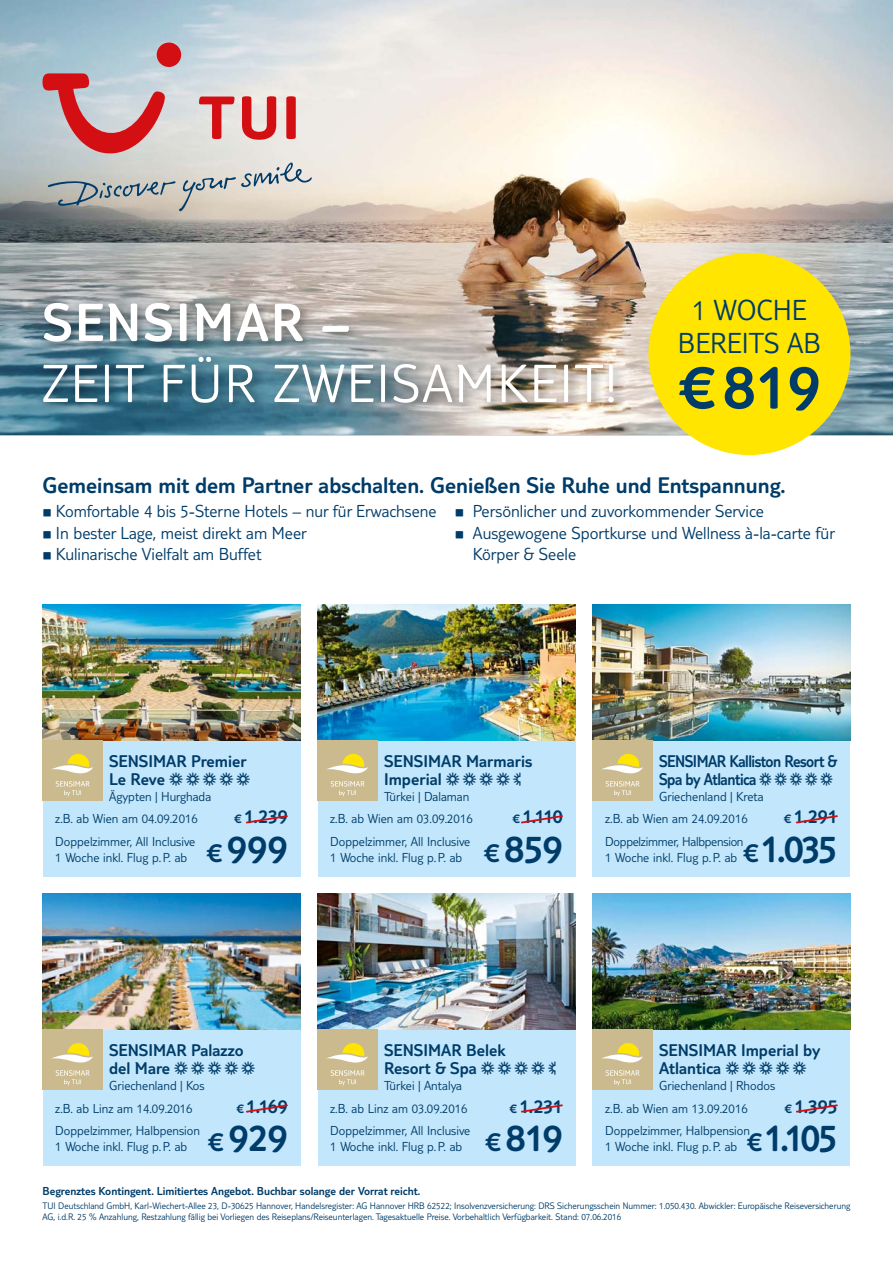
<style>
.page{position:relative;width:893px;height:1263px;background:#fff}
.page>*{position:absolute;margin:0;border:0;box-sizing:border-box;transform-origin:0 0}
.t1{font:300 66px "TUI Type";color:#003c69}
.t2{font:300 55.5px "TUI Type";letter-spacing:.04em;color:#fff}
.t3{font:300 55.5px "TUI Type";letter-spacing:.04em;color:#fff}
.t4{font:300 30px/33px "TUI Type";color:#003c69;text-align:center}
.t5{font:300 23.4px "TUI Type";color:#003c69}
.t6{font:300 20.25px "TUI Type";letter-spacing:-.015em;color:#003c69}
.t7{font:300 18px/21.6px "TUI Type";color:#003c69}
.t8{font:300 17.55px "TUI Type";color:#003c69}
.t9{font:300 17.55px "TUI Type";letter-spacing:-.03em;color:#003c69;scale:.91 1}
.t10{font:300 13.5px/16.2px "TUI Type";color:#003c69}
.t11{font:300 13.5px/16.2px "TUI Type";letter-spacing:-.02em;color:#003c69}
.t12{font:300 12px "TUI Type";color:#003c69}
.t13{font:300 9.75px/11.7px "TUI Type";color:#003c69}
.s1{font-family:"TUI Type Icon OT";font-weight:400}
.s2{font-size:13.5px}
.s3{font-size:28.35px}
.s4{font-size:40.5px}
</style>
<div class="page">
<img style="left:0;top:0;width:893px;height:435px">
<div style="left:157px;top:43px;width:24px;height:24px;background:#d40f14;border-radius:50%"></div>
<svg style="left:43px;top:73px;width:269px;height:138px;background:#cfb5b4"></svg>
<img style="left:37px;top:297px;width:589px;height:118px">
<div style="left:648px;top:253px;width:202px;height:202px;background:#ffe500;border-radius:50%"></div>
<div style="left:43px;top:741px;width:257px;height:136px;background:#c2e6fb"></div>
<img style="left:43px;top:605px;width:257px;height:136px">
<svg style="left:246px;top:815px;width:42px;height:8px"></svg>
<div style="left:43px;top:741px;width:60px;height:60px;background:#cbba8d"></div>
<svg style="left:51px;top:754px;width:42px;height:42px"></svg>
<div style="left:43px;top:1030px;width:257px;height:136px;background:#c2e6fb"></div>
<img style="left:43px;top:894px;width:257px;height:136px">
<svg style="left:246px;top:1104px;width:42px;height:9px"></svg>
<div style="left:43px;top:1030px;width:60px;height:60px;background:#cbba8d"></div>
<svg style="left:51px;top:1043px;width:42px;height:42px"></svg>
<div style="left:592px;top:741px;width:258px;height:136px;background:#c2e6fb"></div>
<img style="left:592px;top:605px;width:258px;height:136px">
<svg style="left:796px;top:815px;width:42px;height:8px"></svg>
<div style="left:592px;top:741px;width:61px;height:60px;background:#cbba8d"></div>
<svg style="left:601px;top:754px;width:42px;height:42px"></svg>
<div style="left:592px;top:1030px;width:258px;height:136px;background:#c2e6fb"></div>
<img style="left:592px;top:894px;width:258px;height:136px">
<svg style="left:796px;top:1104px;width:42px;height:9px"></svg>
<div style="left:592px;top:1030px;width:61px;height:60px;background:#cbba8d"></div>
<svg style="left:601px;top:1043px;width:42px;height:42px"></svg>
<div style="left:317px;top:741px;width:258px;height:136px;background:#c2e6fb"></div>
<img style="left:317px;top:605px;width:258px;height:136px">
<svg style="left:521px;top:815px;width:42px;height:8px"></svg>
<div style="left:317px;top:741px;width:61px;height:60px;background:#cbba8d"></div>
<svg style="left:326px;top:754px;width:42px;height:42px"></svg>
<div style="left:317px;top:1030px;width:258px;height:136px;background:#c2e6fb"></div>
<img style="left:317px;top:894px;width:258px;height:136px">
<svg style="left:521px;top:1104px;width:42px;height:9px"></svg>
<div style="left:317px;top:1030px;width:61px;height:60px;background:#cbba8d"></div>
<svg style="left:326px;top:1043px;width:42px;height:42px"></svg>
<h2 class="t3" style="left:43px;top:291px;width:308px">SENSIMAR –</h2>
<h2 class="t2" style="left:43px;top:352px;width:575px">ZEIT FÜR ZWEISAMKEIT!</h2>
<h3 class="t4" style="left:678px;top:293px;width:144px">1 WOCHE<br>BEREITS AB</h3>
<h1 class="t1" style="left:678px;top:349px;width:144px">€ 819</h1>
<h3 class="t5" style="left:43px;top:472px;width:744px">Gemeinsam mit dem Partner abschalten. Genießen Sie Ruhe und Entspannung.</h3>
<h3 class="t7" style="left:43px;top:500px;width:396px"><span class="s1">8</span>Komfortable 4 bis 5-Sterne Hotels – nur für Erwachsene<br><span class="s1">8</span>In bester Lage, meist direkt am Meer<br><span class="s1">8</span> Kulinarische Vielfalt am Buffet</h3>
<h3 class="t7" style="left:455px;top:500px;width:310px"><span class="s1">8</span> Persönlicher und zuvorkommender Service</h3>
<h3 class="t7" style="left:455px;top:522px;width:382px"><span class="s1">8</span> Ausgewogene Sportkurse und Wellness à-la-carte für</h3>
<h3 class="t7" style="left:473px;top:543px;width:105px">Körper &amp; Seele</h3>
<p class="t8" style="left:109px;top:751px;width:139px">SENSIMAR Premier</p>
<p class="t8" style="left:384px;top:751px;width:150px">SENSIMAR Marmaris</p>
<p class="t9" style="left:659px;top:751px;width:198px">SENSIMAR Kalliston Resort &amp;</p>
<p class="t8" style="left:109px;top:769px;width:57px">Le Reve</p>
<p class="t10" style="left:109px;top:788px;width:104px">Ägypten | Hurghada</p>
<p class="t8" style="left:384px;top:769px;width:59px">Imperial</p>
<p class="t10" style="left:384px;top:788px;width:87px">Türkei | Dalaman</p>
<p class="t9" style="left:659px;top:769px;width:109px">Spa by Atlantica</p>
<p class="t10" style="left:659px;top:788px;width:106px">Griechenland | Kreta</p>
<h3 class="t6" style="left:234px;top:805px;width:55px"><span class="s2">€</span> 1.239</h3>
<p class="t10" style="left:55px;top:833px;width:234px">Doppelzimmer, All Inclusive<br>1 Woche inkl. Flug p. P. ab <span class="s3">€</span> <span class="s4">999</span></p>
<p class="t10" style="left:55px;top:810px;width:144px">z.B. ab Wien am 04.09.2016</p>
<h3 class="t6" style="left:512px;top:805px;width:52px"><span class="s2">€</span> 1.110</h3>
<p class="t10" style="left:330px;top:833px;width:234px">Doppelzimmer, All Inclusive<br>1 Woche inkl. Flug p. P. ab <span class="s3">€</span> <span class="s4">859</span></p>
<p class="t10" style="left:330px;top:810px;width:144px">z.B. ab Wien am 03.09.2016</p>
<h3 class="t6" style="left:784px;top:805px;width:55px"><span class="s2">€</span> 1.291</h3>
<p class="t11" style="left:605px;top:833px;width:234px">Doppelzimmer, Halbpension<br>1 Woche inkl. Flug p. P. ab <span class="s3">€</span> <span class="s4">1.035</span></p>
<p class="t10" style="left:605px;top:810px;width:144px">z.B. ab Wien am 24.09.2016</p>
<p class="t8" style="left:109px;top:1040px;width:136px">SENSIMAR Palazzo</p>
<p class="t8" style="left:384px;top:1040px;width:123px">SENSIMAR Belek</p>
<p class="t8" style="left:659px;top:1040px;width:163px">SENSIMAR Imperial by</p>
<p class="t8" style="left:109px;top:1058px;width:63px">del Mare</p>
<p class="t10" style="left:109px;top:1077px;width:97px">Griechenland | Kos</p>
<p class="t8" style="left:384px;top:1058px;width:94px">Resort &amp; Spa</p>
<p class="t10" style="left:384px;top:1077px;width:80px">Türkei | Antalya</p>
<p class="t8" style="left:659px;top:1058px;width:64px">Atlantica</p>
<p class="t10" style="left:659px;top:1077px;width:118px">Griechenland | Rhodos</p>
<h3 class="t6" style="left:236px;top:1094px;width:53px"><span class="s2">€</span> 1.169</h3>
<p class="t10" style="left:55px;top:1122px;width:234px">Doppelzimmer, Halbpension<br>1 Woche inkl. Flug p. P. ab <span class="s3">€</span> <span class="s4">929</span></p>
<p class="t10" style="left:55px;top:1100px;width:139px">z.B. ab Linz am 14.09.2016</p>
<h3 class="t6" style="left:509px;top:1094px;width:55px"><span class="s2">€</span> 1.231</h3>
<p class="t10" style="left:330px;top:1122px;width:234px">Doppelzimmer, All Inclusive<br>1 Woche inkl. Flug p. P. ab <span class="s3">€</span> <span class="s4">819</span></p>
<p class="t10" style="left:330px;top:1100px;width:139px">z.B. ab Linz am 03.09.2016</p>
<h3 class="t6" style="left:785px;top:1094px;width:55px"><span class="s2">€</span> 1.395</h3>
<p class="t10" style="left:605px;top:1122px;width:234px">Doppelzimmer, Halbpension<br>1 Woche inkl. Flug p. P. ab <span class="s3">€</span> <span class="s4">1.105</span></p>
<p class="t10" style="left:605px;top:1100px;width:144px">z.B. ab Wien am 13.09.2016</p>
<p class="t12" style="left:43px;top:1184px;width:379px">Begrenztes Kontingent. Limitiertes Angebot. Buchbar solange der Vorrat reicht.</p>
<p class="t13" style="left:43px;top:1199px;width:809px">TUI Deutschland GmbH, Karl-Wiechert-Allee 23, D-30625 Hannover, Handelsregister: AG Hannover HRB 62522; Insolvenzversicherung: DRS Sicherungsschein Nummer: 1.050.430. Abwickler: Europäische Reiseversicherung<br>AG, i.d.R. 25 % Anzahlung, Restzahlung fällig bei Vorliegen des Reiseplans/Reiseunterlagen. Tagesaktuelle Preise. Vorbehaltlich Verfügbarkeit. Stand: 07.06.2016</p>
</div>
